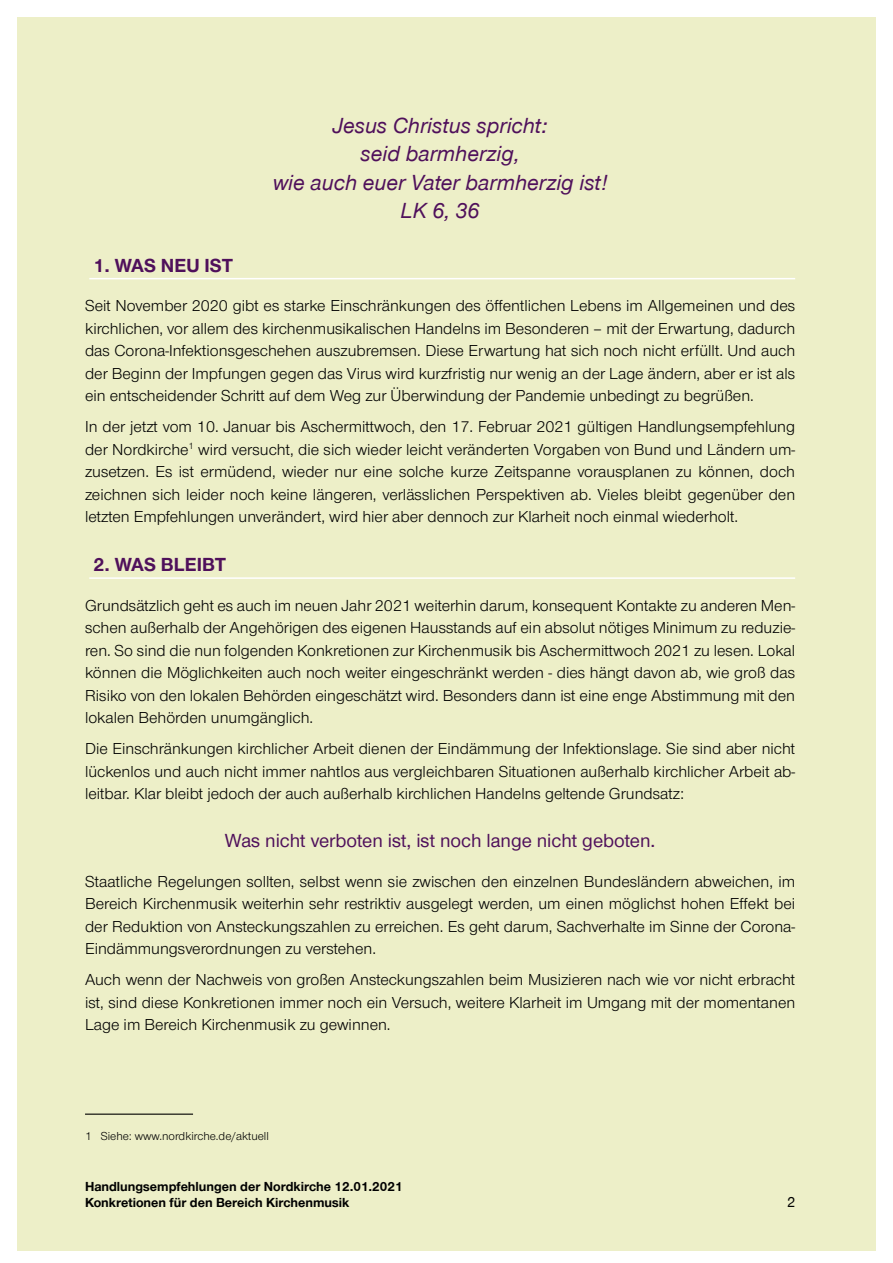
<style>
.page{position:relative;width:893px;height:1263px;background:#fff}
.page>*{position:absolute;margin:0;border:0;box-sizing:border-box;transform-origin:0 0}
.t1{font:italic 500 22.5px/28.5px "Nordelbica";color:#4f105b;text-align:center}
.t2{font:500 19.5px "Nordelbica";color:#4f105b}
.t3{font:700 19.5px "Nordelbica";color:#4f105b}
.t4{font:16.5px/22.5px "Nordelbica";color:#000;text-align:justify}
.t5{font:500 15px "Nordelbica";color:#000}
.t6{font:700 13.5px/16.2px "Nordelbica";color:#000}
.t7{font:12px "Nordelbica";color:#000}
</style>
<div class="page">
<div style="left:17px;top:17px;width:859px;height:1233px;background:#edefc8"></div>
<hr style="left:89px;top:278px;width:706px;height:1px;background:#fff">
<hr style="left:89px;top:577px;width:706px;height:2px;background:#fff">
<hr style="left:85px;top:1113px;width:108px;height:2px;background:#000">
<h1 class="t1" style="left:273px;top:111px;width:336px">Jesus Christus spricht:<br>seid barmherzig,<br>wie auch euer Vater barmherzig ist!<br>LK 6, 36</h1>
<p class="t3" style="left:94px;top:253px;width:141px">1. Was neu ist</p>
<p class="t4" style="left:85px;top:294px;width:712px">Seit November 2020 gibt es starke Einschränkungen des öffentlichen Lebens im Allgemeinen und des kirchlichen, vor allem des kirchenmusikalischen Handelns im Besonderen – mit der Erwartung, dadurch das Corona-Infektionsgeschehen auszubremsen. Diese Erwartung hat sich noch nicht erfüllt. Und auch der Beginn der Impfungen gegen das Virus wird kurzfristig nur wenig an der Lage ändern, aber er ist als ein entscheidender Schritt auf dem Weg zur Überwindung der Pandemie unbedingt zu begrüßen.</p>
<p class="t4" style="left:85px;top:415px;width:712px">In der jetzt vom 10. Januar bis Aschermittwoch, den 17. Februar 2021 gültigen Handlungsempfehlung der Nordkirche<sup>1</sup> wird versucht, die sich wieder leicht veränderten Vorgaben von Bund und Ländern um&shy;zusetzen. Es ist ermüdend, wieder nur eine solche kurze Zeitspanne vorausplanen zu können, doch zeichnen sich leider noch keine längeren, verlässlichen Perspektiven ab. Vieles bleibt gegenüber den letzten Empfehlungen unverändert, wird hier aber dennoch zur Klarheit noch einmal wiederholt.</p>
<p class="t3" style="left:94px;top:553px;width:134px">2. Was bleibt</p>
<p class="t4" style="left:85px;top:594px;width:712px">Grundsätzlich geht es auch im neuen Jahr 2021 weiterhin darum, konsequent Kontakte zu anderen Men&shy;schen außerhalb der Angehörigen des eigenen Hausstands auf ein absolut nötiges Minimum zu reduzie&shy;ren. So sind die nun folgenden Konkretionen zur Kirchenmusik bis Aschermittwoch 2021 zu lesen. Lokal können die Möglichkeiten auch noch weiter eingeschränkt werden - dies hängt davon ab, wie groß das Risiko von den lokalen Behörden eingeschätzt wird. Besonders dann ist eine enge Abstimmung mit den lokalen Behörden unumgänglich.</p>
<p class="t4" style="left:85px;top:737px;width:712px">Die Einschränkungen kirchlicher Arbeit dienen der Eindämmung der Infektionslage. Sie sind aber nicht lückenlos und auch nicht immer nahtlos aus vergleichbaren Situationen außerhalb kirchlicher Arbeit ab&shy;leitbar. Klar bleibt jedoch der auch außerhalb kirchlichen Handelns geltende Grundsatz:</p>
<p class="t2" style="left:225px;top:829px;width:432px">Was nicht verboten ist, ist noch lange nicht geboten.</p>
<p class="t4" style="left:85px;top:870px;width:712px">Staatliche Regelungen sollten, selbst wenn sie zwischen den einzelnen Bundesländern abweichen, im Bereich Kirchenmusik weiterhin sehr restriktiv ausgelegt werden, um einen möglichst hohen Effekt bei der Reduktion von Ansteckungszahlen zu erreichen. Es geht darum, Sachverhalte im Sinne der Corona-Eindämmungsverordnungen zu verstehen.</p>
<p class="t4" style="left:85px;top:968px;width:712px">Auch wenn der Nachweis von großen Ansteckungszahlen beim Musizieren nach wie vor nicht erbracht ist, sind diese Konkretionen immer noch ein Versuch, weitere Klarheit im Umgang mit der momentanen Lage im Bereich Kirchenmusik zu gewinnen.</p>
<p class="t7" style="left:85px;top:1129px;width:185px">1 Siehe: www.nordkirche.de/aktuell</p>
<p class="t6" style="left:85px;top:1178px;width:319px">Handlungsempfehlungen der Nordkirche 12.01.2021<br>Konkretionen für den Bereich Kirchenmusik</p>
<p class="t5" style="left:787px;top:1193px;width:9px">2</p>
</div>
